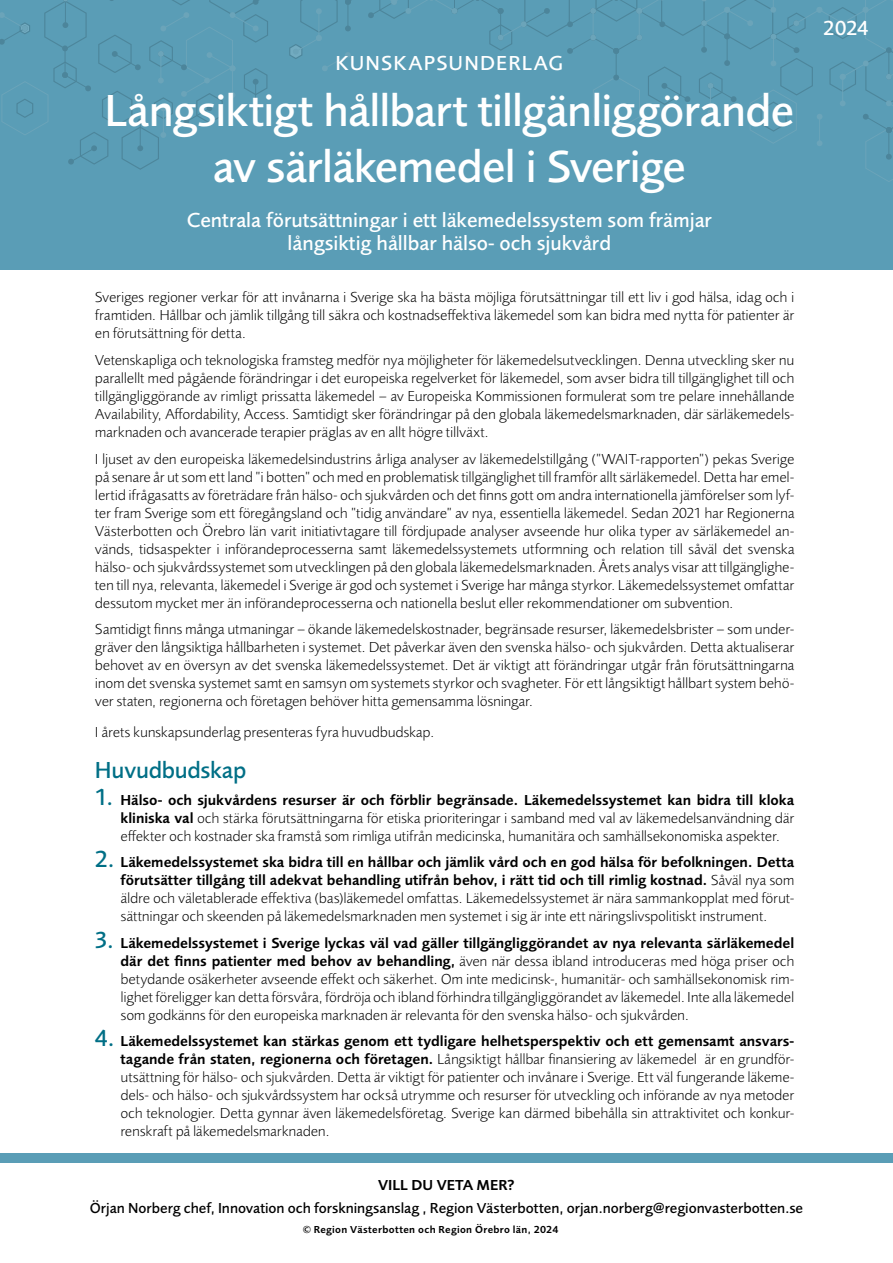
<style>
.page{position:relative;width:893px;height:1263px;background:#fff}
.page>*{position:absolute;margin:0;border:0;box-sizing:border-box;transform-origin:0 0}
.t1{font:500 46.5px/55.8px "Foundry Sans";letter-spacing:-.015em;color:#fff;text-align:center}
.t2{font:500 24px "Foundry Sans";letter-spacing:-.01em;color:#006f86}
.t3{font:500 21px/22.6px "Foundry Sans";color:#fff;text-align:center}
.t4{font:500 21px "Foundry Sans";letter-spacing:.05em;color:#fff}
.t5{font:300 15px/18px "Foundry Sans";letter-spacing:-.005em;color:#000;text-align:justify}
.t6{font:500 15px "Foundry Sans";color:#000}
.t7{font:600 15px "Foundry Sans";color:#000}
.t8{font:600 10.5px "Foundry Sans";letter-spacing:.03em;color:#000}
.s1{font-weight:500;font-size:24px;color:#006f86}
.s2{font-weight:600}
</style>
<div class="page">
<div style="left:0;top:0;width:893px;height:270px;background:#5a9db6"></div>
<svg style="left:770px;top:0;width:123px;height:160px"></svg>
<svg style="left:0;top:0;width:754px;height:165px"></svg>
<div style="left:0;top:1153px;width:893px;height:10px;background:#5a9db6"></div>
<p class="t4" style="left:335px;top:52px;width:229px">KUNSKAPSUNDERLAG</p>
<h1 class="t1" style="left:105px;top:83px;width:691px">Långsiktigt hållbart tillgänliggörande av särläkemedel i Sverige</h1>
<p class="t3" style="left:187px;top:209px;width:527px">Centrala förutsättningar i ett läkemedelssystem som främjar långsiktig hållbar hälso- och sjukvård</p>
<p class="t5" style="left:95px;top:289px;width:701px">Sveriges regioner verkar för att invånarna i Sverige ska ha bästa möjliga förutsättningar till ett liv i god hälsa, idag och i framtiden. Hållbar och jämlik tillgång till säkra och kostnadseffektiva läkemedel som kan bidra med nytta för patienter är en förutsättning för detta.</p>
<p class="t5" style="left:95px;top:351px;width:701px">Vetenskapliga och teknologiska framsteg medför nya möjligheter för läkemedelsutvecklingen. Denna utveckling sker nu parallellt med pågående förändringar i det europeiska regelverket för läkemedel, som avser bidra till tillgänglighet till och tillgängliggörande av rimligt prissatta läkemedel – av Europeiska Kommissionen formulerat som tre pelare innehållande Availability, Affordability, Access. Samtidigt sker förändringar på den globala läkemedelsmarknaden, där särläkemedels&shy;marknaden och avancerade terapier präglas av en allt högre tillväxt.</p>
<p class="t5" style="left:95px;top:450px;width:701px">I ljuset av den europeiska läkemedelsindustrins årliga analyser av läkemedelstillgång (”WAIT-rapporten”) pekas Sverige på senare år ut som ett land ”i botten” och med en problematisk tillgänglighet till framför allt särläkemedel. Detta har emel&shy;lertid ifrågasatts av företrädare från hälso- och sjukvården och det finns gott om andra internationella jämförelser som lyf&shy;ter fram Sverige som ett föregångsland och ”tidig användare” av nya, essentiella läkemedel. Sedan 2021 har Regionerna Västerbotten och Örebro län varit initiativtagare till fördjupade analyser avseende hur olika typer av särläkemedel an&shy;vänds, tidsaspekter i införandeprocesserna samt läkemedelssystemets utformning och relation till såväl det svenska hälso- och sjukvårdssystemet som utvecklingen på den globala läkemedelsmarknaden. Årets analys visar att tillgänglighe&shy;ten till nya, relevanta, läkemedel i Sverige är god och systemet i Sverige har många styrkor. Läkemedelssystemet omfattar dessutom mycket mer än införandeprocesserna och nationella beslut eller rekommendationer om subvention.</p>
<p class="t5" style="left:95px;top:620px;width:701px">Samtidigt finns många utmaningar – ökande läkemedelskostnader, begränsade resurser, läkemedelsbrister – som under&shy;gräver den långsiktiga hållbarheten i systemet. Det påverkar även den svenska hälso- och sjukvården. Detta aktualiserar behovet av en översyn av det svenska läkemedelssystemet. Det är viktigt att förändringar utgår från förutsättningarna inom det svenska systemet samt en samsyn om systemets styrkor och svagheter. För ett långsiktigt hållbart system behö&shy;ver staten, regionerna och företagen behöver hitta gemensamma lösningar.</p>
<p class="t5" style="left:95px;top:723px;width:341px">I årets kunskapsunderlag presenteras fyra huvudbudskap.</p>
<h2 class="t2" style="left:95px;top:757px;width:153px">Huvudbudskap</h2>
<p class="t5" style="left:120px;top:791px;width:675px;text-indent:-26px"><span class="s1">1.</span> <span class="s2">Hälso- och sjukvårdens resurser är och förblir begränsade. Läkemedelssystemet kan bidra till kloka kliniska val</span> och stärka förutsättningarna för etiska prioriteringar i samband med val av läkemedelsanvändning där effekter och kostnader ska framstå som rimliga utifrån medicinska, humanitära och samhällsekonomiska aspekter.</p>
<p class="t5" style="left:120px;top:854px;width:675px;text-indent:-26px"><span class="s1">2.</span> <span class="s2">Läkemedelssystemet ska bidra till en hållbar och jämlik vård och en god hälsa för befolkningen. Detta förutsätter tillgång till adekvat behandling utifrån behov, i rätt tid och till rimlig kostnad.</span> Såväl nya som äldre och väletablerade effektiva (bas)läkemedel omfattas. Läkemedelssystemet är nära sammankopplat med förut&shy;sättningar och skeenden på läkemedelsmarknaden men systemet i sig är inte ett näringslivspolitiskt instrument.</p>
<p class="t5" style="left:120px;top:934px;width:675px;text-indent:-26px"><span class="s1">3.</span> <span class="s2">Läkemedelssystemet i Sverige lyckas väl vad gäller tillgängliggörandet av nya relevanta särläkemedel där det finns patienter med behov av behandling,</span> även när dessa ibland introduceras med höga priser och betydande osäkerheter avseende effekt och säkerhet. Om inte medicinsk-, humanitär- och samhällsekonomisk rim&shy;lighet föreligger kan detta försvåra, fördröja och ibland förhindra tillgängliggörandet av läkemedel. Inte alla läkemedel som godkänns för den europeiska marknaden är relevanta för den svenska hälso- och sjukvården.</p>
<p class="t5" style="left:120px;top:1033px;width:675px;text-indent:-26px"><span class="s1">4.</span> <span class="s2">Läkemedelssystemet kan stärkas genom ett tydligare helhetsperspektiv och ett gemensamt ansvars&shy;tagande från staten, regionerna och företagen.</span> Långsiktigt hållbar finansiering av läkemedel är en grundför&shy;utsättning för hälso- och sjukvården. Detta är viktigt för patienter och invånare i Sverige. Ett väl fungerande läkeme&shy;dels- och hälso- och sjukvårdssystem har också utrymme och resurser för utveckling och införande av nya metoder och teknologier. Detta gynnar även läkemedelsföretag. Sverige kan därmed bibehålla sin attraktivitet och konkur&shy;renskraft på läkemedelsmarknaden.</p>
<h2 class="t7" style="left:378px;top:1177px;width:138px">VILL DU VETA MER?</h2>
<p class="t6" style="left:90px;top:1199px;width:715px">Örjan Norberg chef, Innovation och forskningsanslag , Region Västerbotten, orjan.norberg@regionvasterbotten.se</p>
<p class="t8" style="left:303px;top:1223px;width:257px">© Region Västerbotten och Region Örebro län, 2024</p>
<p class="t3" style="left:823px;top:17px;width:47px">2024</p>
</div>
